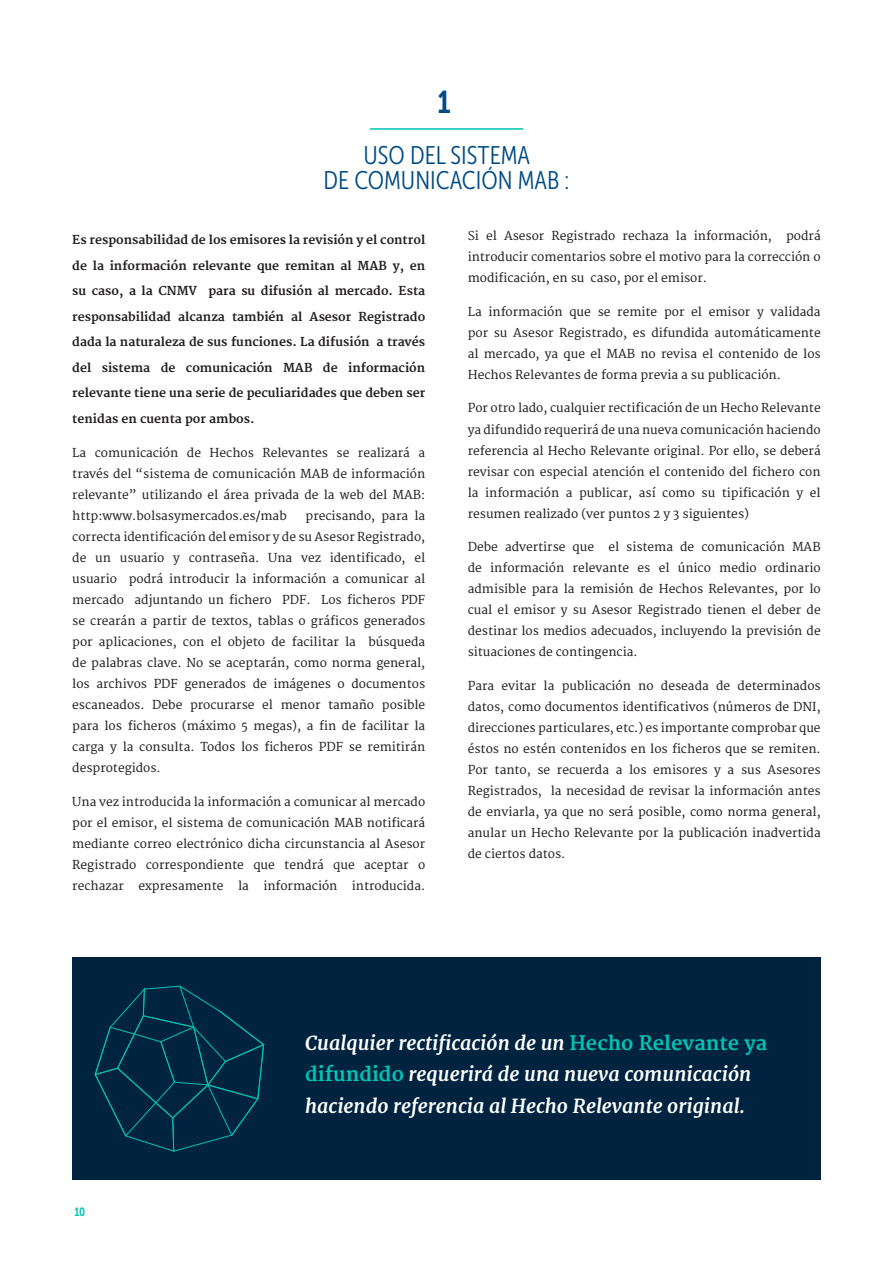
<style>
.page{position:relative;width:893px;height:1263px;background:#fff}
.page>*{position:absolute;margin:0;border:0;box-sizing:border-box;transform-origin:0 0}
.t1{font:31.5px "Museo Sans Cond 700";color:#004b84}
.t2{font:25.5px/25.5px "Museo Sans Cond 300";color:#004b84;text-align:center}
.textos_destacados{font:italic 700 19.5px/31.5px "Merriweather";color:#fff}
.texto_base{font:12px/21px "Merriweather";color:#231f20;text-align:justify}
.primer_parrafo_desta{font:700 12px/25.5px "Merriweather";color:#231f20;text-align:justify}
.t3{font:12px "Museo Sans Cond 700";color:#00c4b4}
.s1{font-style:normal;color:#00c4b4}
</style>
<div class="page">
<hr style="left:370px;top:128px;width:153px;height:2px;background:#00c4b4">
<div style="left:72px;top:958px;width:749px;height:222px;background:#002340"></div>
<svg style="left:95px;top:986px;width:169px;height:166px"></svg>
<p class="t1" style="left:437px;top:84px;width:15px">1</p>
<p class="t2" style="left:324px;top:142px;width:247px">USO DEL SISTEMA<br>DE COMUNICACIÓN MAB :</p>
<p class="primer_parrafo_desta" style="left:72px;top:228px;width:354px">Es responsabilidad de los emisores la revisión y el control de la información relevante que remitan al MAB y, en su caso, a la CNMV para su difusión al mercado. Esta responsabilidad alcanza también al Asesor Registrado dada la naturaleza de sus funciones. La difusión a través del sistema de comunicación MAB de información relevante tiene una serie de peculiaridades que deben ser tenidas en cuenta por ambos.</p>
<p class="texto_base" style="left:72px;top:442px;width:354px">La comunicación de Hechos Relevantes se realizará a través del “sistema de comunicación MAB de información relevante” utilizando el área privada de la web del MAB: http:www.bolsasymercados.es/mab</p>
<p class="texto_base" style="left:72px;top:505px;width:354px;text-indent:233px">precisando, para la correcta identificación del emisor y de su Asesor Registrado, de un usuario y contraseña. Una vez identificado, el usuario podrá introducir la información a comunicar al mercado adjuntando un fichero PDF. Los ficheros PDF se crearán a partir de textos, tablas o gráficos generados por aplicaciones, con el objeto de facilitar la búsqueda de palabras clave. No se aceptarán, como norma general, los archivos PDF generados de imágenes o documentos escaneados. Debe procurarse el menor tamaño posible para los ficheros (máximo 5 megas), a fin de facilitar la carga y la consulta. Todos los ficheros PDF se remitirán desprotegidos.</p>
<p class="texto_base" style="left:72px;top:791px;width:354px">Una vez introducida la información a comunicar al mercado por el emisor, el sistema de comunicación MAB notificará mediante correo electrónico dicha circunstancia al Asesor Registrado correspondiente que tendrá que aceptar o rechazar expresamente la información introducida.</p>
<p class="texto_base" style="left:468px;top:226px;width:354px">Si el Asesor Registrado rechaza la información, podrá introducir comentarios sobre el motivo para la corrección o modificación, en su caso, por el emisor.</p>
<p class="texto_base" style="left:468px;top:301px;width:354px">La información que se remite por el emisor y validada por su Asesor Registrado, es difundida automáticamente al mercado, ya que el MAB no revisa el contenido de los Hechos Relevantes de forma previa a su publicación.</p>
<p class="texto_base" style="left:468px;top:398px;width:354px">Por otro lado, cualquier rectificación de un Hecho Relevante ya difundido requerirá de una nueva comunicación haciendo referencia al Hecho Relevante original. Por ello, se deberá revisar con especial atención el contenido del fichero con la información a publicar, así como su tipificación y el resumen realizado (ver puntos 2 y 3 siguientes)</p>
<p class="texto_base" style="left:468px;top:537px;width:354px">Debe advertirse que el sistema de comunicación MAB de información relevante es el único medio ordinario admisible para la remisión de Hechos Relevantes, por lo cual el emisor y su Asesor Registrado tienen el deber de destinar los medios adecuados, incluyendo la previsión de situaciones de contingencia.</p>
<p class="texto_base" style="left:468px;top:676px;width:354px">Para evitar la publicación no deseada de determinados datos, como documentos identificativos (números de DNI, direcciones particulares, etc.) es importante comprobar que éstos no estén contenidos en los ficheros que se remiten.<br>Por tanto, se recuerda a los emisores y a sus Asesores Registrados, la necesidad de revisar la información antes de enviarla, ya que no será posible, como norma general, anular un Hecho Relevante por la publicación inadvertida de ciertos datos.</p>
<p class="t3" style="left:74px;top:1205px;width:12px">10</p>
<p class="textos_destacados" style="left:305px;top:1027px;width:464px">Cualquier rectificación de un <span class="s1">Hecho Relevante ya difundido</span> requerirá de una nueva comunicación haciendo referencia al Hecho Relevante original.</p>
</div>
